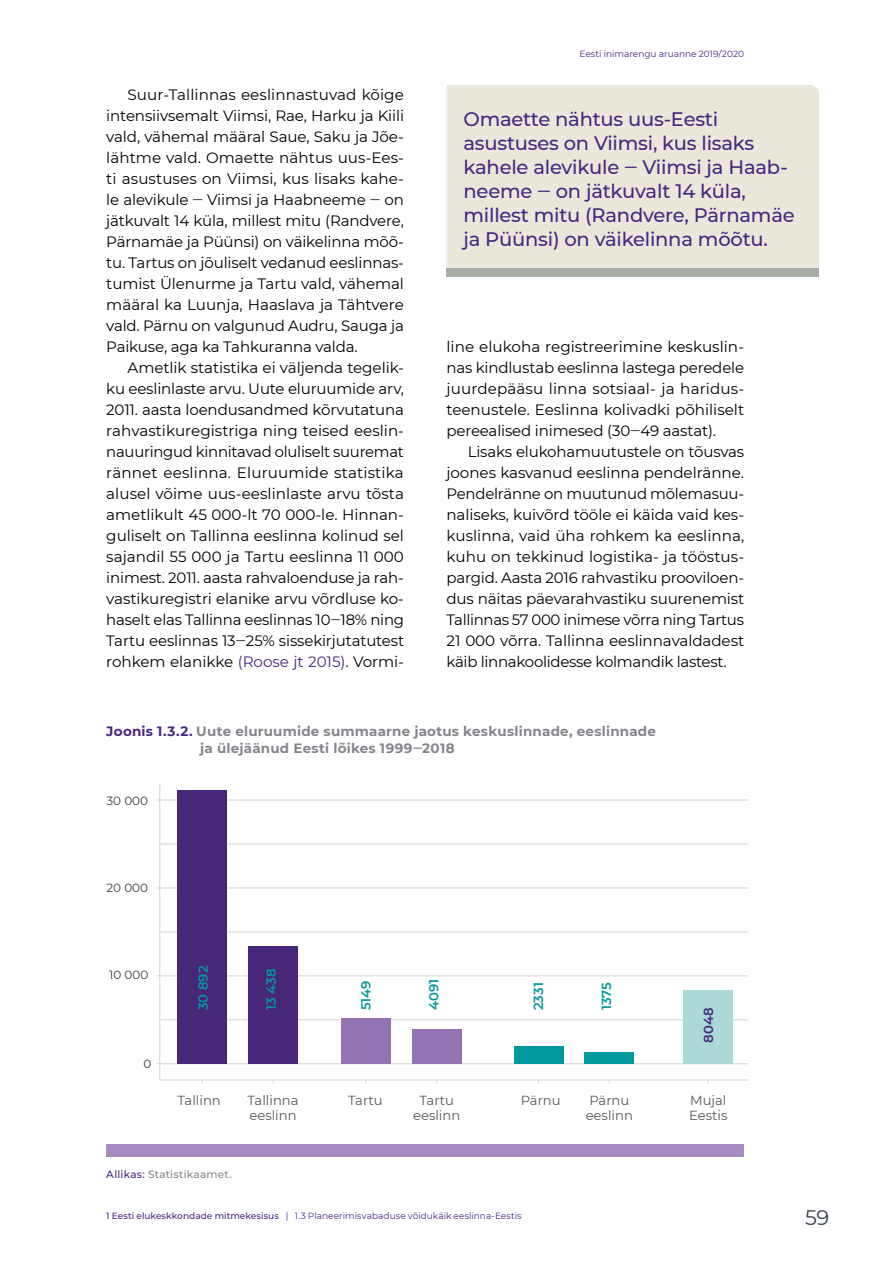
<style>
.page{position:relative;width:893px;height:1263px;background:#fff}
.page>*{position:absolute;margin:0;border:0;box-sizing:border-box;transform-origin:0 0}
.t1{font:21px "Montserrat";color:#39414b}
.t2{font:500 19.5px/24px "Montserrat";letter-spacing:-.01em;color:#482683}
.t3{font:15px/21px "Montserrat";letter-spacing:-.01em;color:#000;text-align:justify}
.t4{font:700 13.5px/16.2px "Montserrat";letter-spacing:.015em;color:#86858b}
.t5{font:13.2px/15.8px "Montserrat";color:#575756}
.t6{font:600 13.2px "Montserrat";color:#03979d}
.t7{font:600 13.2px "Montserrat";color:#01989e}
.t8{font:600 13.2px "Montserrat";color:#492778}
.t9{font:12px "Montserrat";color:#3c3c3b}
.t10{font:500 10.5px "Montserrat";letter-spacing:.02em;color:#86858b}
.t11{font:9px "Montserrat";color:#482683}
.s1{color:#482683}
.s2{font-weight:500}
</style>
<div class="page">
<div style="left:446px;top:85px;width:373px;height:183px;background:#eae8db"></div>
<div style="left:446px;top:268px;width:373px;height:9px;background:#a7aca5"></div>
<div style="left:106px;top:1144px;width:638px;height:13px;background:#a78ac0"></div>
<hr style="left:160px;top:1019px;width:587px;height:1px;background:#d5d4d4">
<hr style="left:160px;top:932px;width:587px;height:1px;background:#d5d4d4">
<hr style="left:160px;top:844px;width:587px;height:1px;background:#d5d4d4">
<hr style="left:160px;top:1063px;width:587px;height:1px;background:#d5d4d4">
<hr style="left:160px;top:975px;width:587px;height:1px;background:#d5d4d4">
<hr style="left:160px;top:888px;width:587px;height:1px;background:#d5d4d4">
<hr style="left:160px;top:800px;width:587px;height:1px;background:#d5d4d4">
<div style="left:177px;top:790px;width:50px;height:274px;background:#492778"></div>
<div style="left:248px;top:947px;width:50px;height:117px;background:#492778"></div>
<div style="left:341px;top:1018px;width:50px;height:46px;background:#9373b1"></div>
<div style="left:412px;top:1029px;width:49px;height:35px;background:#9373b1"></div>
<hr style="left:160px;top:1080px;width:587px;height:1px;background:#d5d4d4">
<hr style="left:160px;top:784px;width:1px;height:296px;background:#d5d4d4">
<div style="left:514px;top:1046px;width:49px;height:18px;background:#01989e"></div>
<div style="left:584px;top:1052px;width:50px;height:12px;background:#01989e"></div>
<div style="left:684px;top:990px;width:49px;height:74px;background:#aad9d6"></div>
<p class="t3" style="left:106px;top:83px;width:299px;text-indent:21px">Suur-Tallinnas eeslinnastuvad kõige intensiivsemalt Viimsi, Rae, Harku ja Kiili vald, vähemal määral Saue, Saku ja Jõe&shy;lähtme vald. Omaette nähtus uus-Ees&shy;ti asustuses on Viimsi, kus lisaks kahe&shy;le alevikule ‒ Viimsi ja Haabneeme ‒ on jätkuvalt 14 küla, millest mitu (Randvere, Pärnamäe ja Püünsi) on väikelinna mõõ&shy;tu. Tartus on jõuliselt vedanud eeslinnas&shy;tumist Ülenurme ja Tartu vald, vähemal määral ka Luunja, Haaslava ja Tähtvere vald. Pärnu on valgunud Audru, Sauga ja Paikuse, aga ka Tahkuranna valda.</p>
<p class="t3" style="left:106px;top:356px;width:299px;text-indent:21px">Ametlik statistika ei väljenda tegelik&shy;ku eeslinlaste arvu. Uute eluruumide arv, 2011. aasta loendusandmed kõrvutatuna rahvastikuregistriga ning teised eeslin&shy;nauuringud kinnitavad oluliselt suuremat rännet eeslinna. Eluruumide statistika alusel võime uus-eeslinlaste arvu tõsta ametlikult 45 000-lt 70 000-le. Hinnan&shy;guliselt on Tallinna eeslinna kolinud sel sajandil 55 000 ja Tartu eeslinna 11 000 inimest. 2011. aasta rahvaloenduse ja rah&shy;vastikuregistri elanike arvu võrdluse ko&shy;haselt elas Tallinna eeslinnas 10‒18% ning Tartu eeslinnas 13‒25% sissekirjutatutest rohkem elanikke <span class="s1">(Roose jt 2015)</span>. Vormi-</p>
<p class="t11" style="left:580px;top:47px;width:166px">Eesti inimarengu aruanne 2019/2020</p>
<h2 class="t2" style="left:463px;top:106px;width:333px">Omaette nähtus uus-Eesti asustuses on Viimsi, kus lisaks kahele alevikule ‒ Viimsi ja Haab&shy;neeme ‒ on jätkuvalt 14 küla, millest mitu (Randvere, Pärnamäe ja Püünsi) on väikelinna mõõtu.</h2>
<p class="t3" style="left:446px;top:335px;width:299px">line elukoha registreerimine keskuslin&shy;nas kindlustab eeslinna lastega peredele juurdepääsu linna sotsiaal- ja haridus&shy;teenustele. Eeslinna kolivadki põhiliselt pereealised inimesed (30‒49 aastat).</p>
<p class="t3" style="left:446px;top:440px;width:299px;text-indent:21px">Lisaks elukohamuutustele on tõusvas joones kasvanud eeslinna pendelränne.<br>Pendelränne on muutunud mõlemasuu&shy;naliseks, kuivõrd tööle ei käida vaid kes&shy;kuslinna, vaid üha rohkem ka eeslinna, kuhu on tekkinud logistika- ja tööstus&shy;pargid. Aasta 2016 rahvastiku prooviloen&shy;dus näitas päevarahvastiku suurenemist Tallinnas 57 000 inimese võrra ning Tartus 21 000 võrra. Tallinna eeslinnavaldadest käib linnakoolidesse kolmandik lastest.</p>
<p class="t4" style="left:200px;top:723px;width:457px;text-indent:-94px"><span class="s1">Joonis 1.3.2.</span> Uute eluruumide summaarne jaotus keskuslinnade, eeslinnade ja ülejäänud Eesti lõikes 1999‒2018</p>
<p class="t9" style="left:107px;top:793px;width:43px">30 000</p>
<p class="t9" style="left:107px;top:879px;width:43px">20 000</p>
<p class="t9" style="left:109px;top:967px;width:41px">10 000</p>
<p class="t9" style="left:144px;top:1055px;width:9px">0</p>
<p class="t6" style="left:194px;top:1010px;width:46px;rotate:-90deg">30 892</p>
<p class="t7" style="left:262px;top:1010px;width:43px;rotate:-90deg">13 438</p>
<p class="t6" style="left:357px;top:1010px;width:31px;rotate:-90deg">5149</p>
<p class="t7" style="left:425px;top:1010px;width:32px;rotate:-90deg">4091</p>
<p class="t5" style="left:177px;top:1091px;width:45px">Tallinn</p>
<p class="t5" style="left:247px;top:1091px;width:53px">Tallinna eeslinn</p>
<p class="t5" style="left:348px;top:1091px;width:36px">Tartu</p>
<p class="t5" style="left:413px;top:1091px;width:49px;text-align:center">Tartu eeslinn</p>
<p class="t10" style="left:106px;top:1167px;width:127px"><span class="s1">Allikas:</span> Statistikaamet.</p>
<p class="t6" style="left:529px;top:1010px;width:29px;rotate:-90deg">2331</p>
<p class="t7" style="left:597px;top:1010px;width:29px;rotate:-90deg">1375</p>
<p class="t5" style="left:521px;top:1091px;width:41px">Pärnu</p>
<p class="t5" style="left:586px;top:1091px;width:49px">Pärnu eeslinn</p>
<p class="t11" style="left:106px;top:1209px;width:417px"><span class="s2">1 Eesti elukeskkondade mitmekesisus</span> | 1.3 Planeerimisvabaduse võidukäik eeslinna-Eestis</p>
<p class="t8" style="left:699px;top:1043px;width:37px;rotate:-90deg">8048</p>
<p class="t5" style="left:689px;top:1091px;width:40px">Mujal<br>Eestis</p>
<h1 class="t1" style="left:805px;top:1203px;width:26px">59</h1>
</div>
